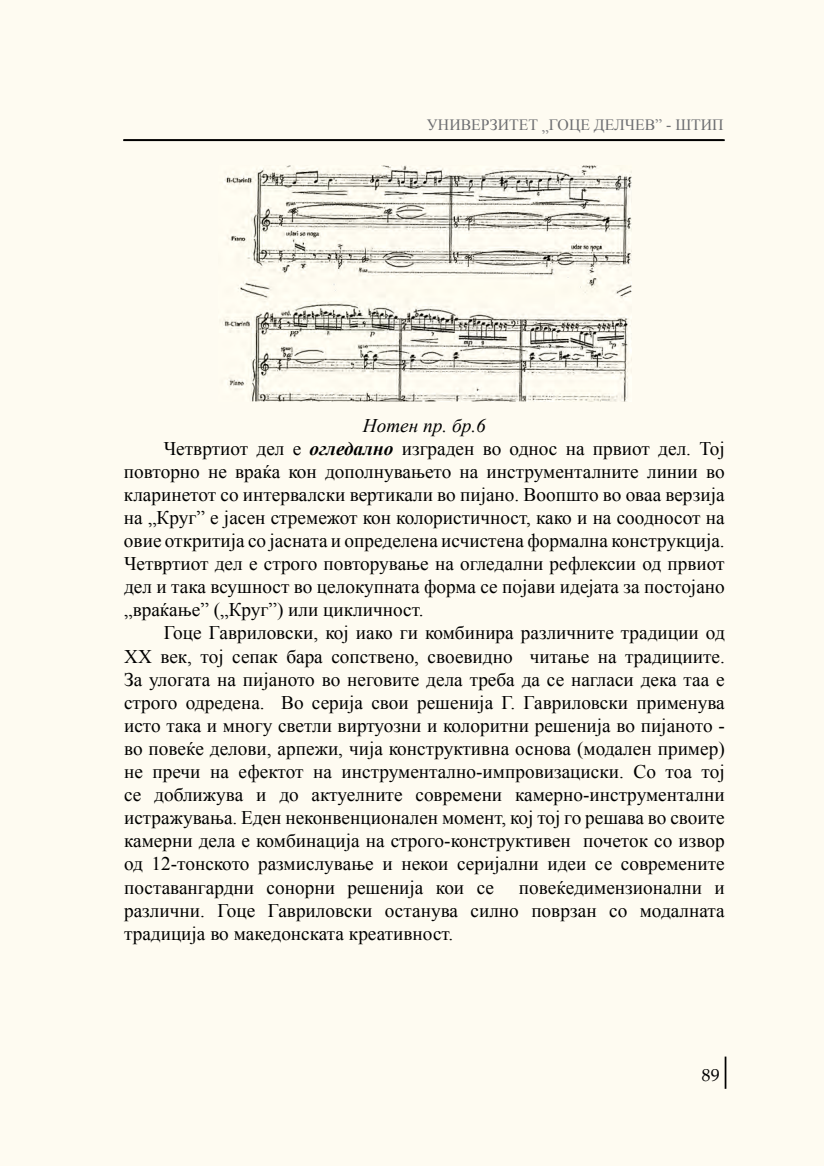
<style>
.page{position:relative;width:824px;height:1166px;background:#fff}
.page>*{position:absolute;margin:0;border:0;box-sizing:border-box;transform-origin:0 0}
.t1{font:19.25px/23.1px "Times New Roman";color:#000;text-align:justify}
.t2{font:italic 19.25px "Times New Roman";color:#000}
.t3{font:17.5px "Book Antiqua";color:#000}
.t4{font:15.75px "Times New Roman";color:#6d6e71}
.s1{font-weight:700;font-style:italic}
</style>
<div class="page">
<div style="left:0;top:0;width:823px;height:1166px;background:#fefbf1"></div>
<hr style="left:123px;top:139px;width:601px;height:2px;background:#000">
<hr style="left:724px;top:1057px;width:2px;height:32px;background:#000">
<img style="left:218px;top:165px;width:413px;height:236px">
<p class="t4" style="left:426px;top:116px;width:113px">УНИВЕРЗИТЕТ</p>
<p class="t4" style="left:542px;top:127px;width:8px">”</p>
<p class="t4" style="left:548px;top:116px;width:176px">ГОЦЕ ДЕЛЧЕВ” - ШТИП</p>
<p class="t2" style="left:363px;top:414px;width:124px">Нотен пр. бр.6</p>
<p class="t1" style="left:164px;top:437px;width:562px">Четвртиот дел е <span class="s1">огледално</span> изграден во однос на првиот дел. Тој</p>
<p class="t1" style="left:124px;top:460px;width:602px">повторно не враќа кон дополнувањето на инструменталните линии во</p>
<p class="t1" style="left:124px;top:483px;width:602px">кларинетот со интервалски вертикали во пијано. Воопшто во оваа верзија</p>
<p class="t1" style="left:124px;top:506px;width:602px">на „Круг” е јасен стремежот кон колористичност, како и на соодносот на</p>
<p class="t1" style="left:124px;top:529px;width:602px">овие откритија со јасната и определена исчистена формална конструкција.</p>
<p class="t1" style="left:124px;top:552px;width:602px">Четвртиот дел е строго повторување на огледални рефлексии од првиот</p>
<p class="t1" style="left:124px;top:575px;width:602px">дел и така всушност во целокупната форма се појави идејата за постојано</p>
<p class="t1" style="left:124px;top:598px;width:301px">„враќање” („Круг”) или цикличност.</p>
<p class="t1" style="left:164px;top:621px;width:562px">Гоце Гавриловски, кој иако ги комбинира различните традиции од</p>
<p class="t1" style="left:124px;top:644px;width:602px">ХХ век, тој сепак бара сопствено, своевидно читање на традициите.</p>
<p class="t1" style="left:124px;top:668px;width:602px">За улогата на пијаното во неговите дела треба да се нагласи дека таа е</p>
<p class="t1" style="left:124px;top:691px;width:602px">строго одредена. Во серија свои решенија Г. Гавриловски применува</p>
<p class="t1" style="left:124px;top:714px;width:602px">исто така и многу светли виртуозни и колоритни решенија во пијаното -</p>
<p class="t1" style="left:124px;top:737px;width:602px">во повеќе делови, арпежи, чија конструктивна основа (модален пример)</p>
<p class="t1" style="left:124px;top:760px;width:602px">не пречи на ефектот на инструментално-импровизациски. Со тоа тој</p>
<p class="t1" style="left:124px;top:783px;width:602px">се доближува и до актуелните современи камерно-инструментални</p>
<p class="t1" style="left:124px;top:806px;width:602px">истражувања. Еден неконвенционален момент, кој тој го решава во своите</p>
<p class="t1" style="left:124px;top:829px;width:602px">камерни дела е комбинација на строго-конструктивен почеток со извор</p>
<p class="t1" style="left:124px;top:852px;width:602px">од 12-тонското размислување и некои серијални идеи се современите</p>
<p class="t1" style="left:124px;top:875px;width:371px">поставангардни сонорни решенија кои се</p>
<p class="t1" style="left:124px;top:875px;width:602px;text-indent:395px">повеќедимензионални и различни. Гоце Гавриловски останува силно поврзан со модалната традиција во македонската креативност.</p>
<p class="t3" style="left:701px;top:1064px;width:19px">89</p>
</div>
